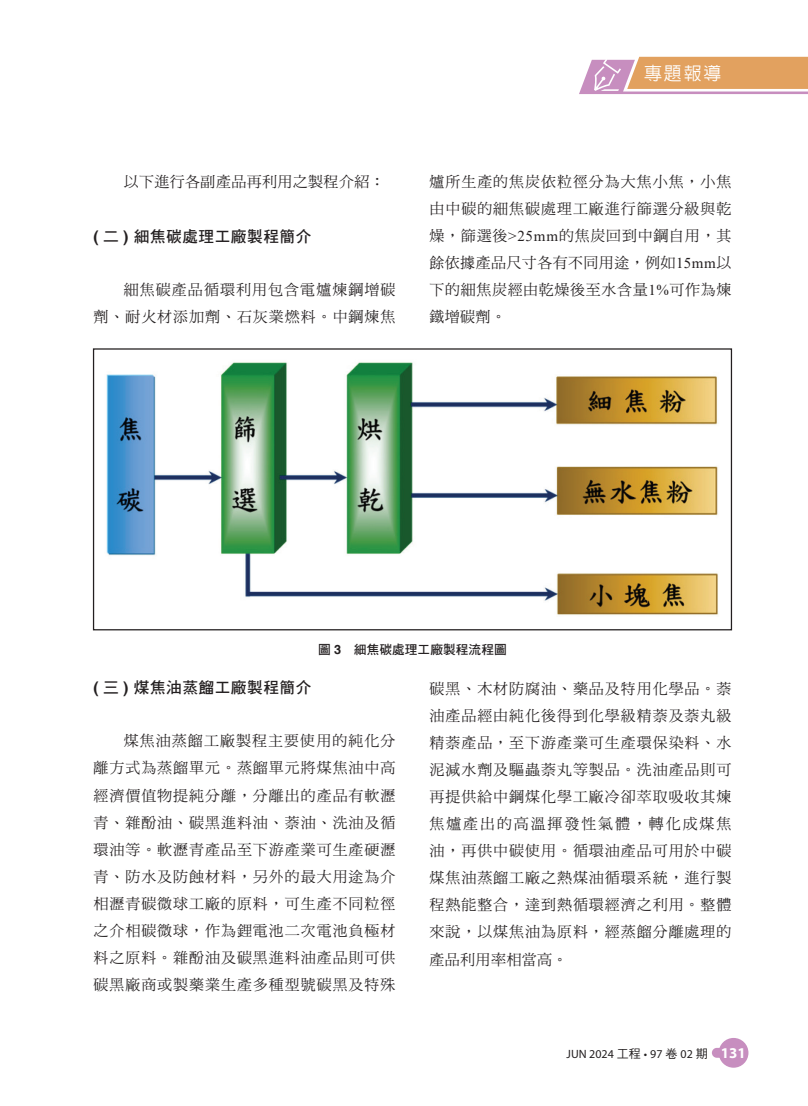
<style>
.page{position:relative;width:808px;height:1106px;background:#fff}
.page>*{position:absolute;margin:0;border:0;box-sizing:border-box;transform-origin:0 0}
.t1{font:500 18px "AR Hei B5";color:#fff}
.t2{font:15.75px "DF Hei Std W7";letter-spacing:.03em;color:#231f20}
.t3{font:15px/27px "DF Ming Std W5";letter-spacing:.06em;color:#231f20;text-align:justify}
.t4{font:15px "DF Ming Std W5";letter-spacing:.025em;color:#231f20}
.t5{font:12.75px "DF Hei Std W7";color:#231f20}
.t6{font:12px "Myriad Pro";color:#231f20}
.s1{font-family:"Helvetica";font-weight:700}
.s2{font-family:"Times New Roman"}
.s3{font-family:"DF Hei Std W5"}
.s4{font-weight:700;font-size:15px;color:#fff}
</style>
<div class="page">
<div style="left:719px;top:1037px;width:29px;height:30px;background:#c78ebf;border-radius:50%"></div>
<div style="left:712px;top:1047px;width:26px;height:10px;background:#c78ebf;border-radius:5px"></div>
<svg style="left:579px;top:57px;width:229px;height:37px;background:#e0a988"></svg>
<img style="left:106px;top:362px;width:612px;height:253px">
<div style="left:93px;top:348px;width:639px;height:282px;border:1px solid #231f20"></div>
<p class="t1" style="left:644px;top:64px;width:79px">專題報導</p>
<p class="t4" style="left:124px;top:174px;width:262px">以下進行各副產品再利用之製程介紹：</p>
<p class="t2" style="left:94px;top:228px;width:219px"><span class="s1">(</span> 二 <span class="s1">)</span> 細焦碳處理工廠製程簡介</p>
<p class="t3" style="left:94px;top:276px;width:303px;text-align:right">細焦碳產品循環利用包含電爐煉鋼增碳<br>劑、耐火材添加劑、石灰業燃料。中鋼煉焦</p>
<p class="t3" style="left:429px;top:168px;width:303px">爐所生產的焦炭依粒徑分為大焦小焦，小焦由中碳的細焦碳處理工廠進行篩選分級與乾燥，篩選後<span class="s2">&gt;25mm</span>的焦炭回到中鋼自用，其餘依據產品尺寸各有不同用途，例如<span class="s2">15mm</span>以下的細焦炭經由乾燥後至水含量<span class="s2">1%</span>可作為煉鐵增碳劑。</p>
<p class="t5" style="left:318px;top:642px;width:190px">圖 <span class="s1">3</span>　細焦碳處理工廠製程流程圖</p>
<p class="t2" style="left:94px;top:679px;width:219px"><span class="s1">(</span> 三 <span class="s1">)</span> 煤焦油蒸餾工廠製程簡介</p>
<p class="t3" style="left:94px;top:727px;width:303px;text-indent:30px">煤焦油蒸餾工廠製程主要使用的純化分離方式為蒸餾單元。蒸餾單元將煤焦油中高經濟價值物提純分離，分離出的產品有軟瀝青、雜酚油、碳黑進料油、萘油、洗油及循環油等。軟瀝青產品至下游產業可生產硬瀝青、防水及防蝕材料，另外的最大用途為介相瀝青碳微球工廠的原料，可生產不同粒徑之介相碳微球，作為鋰電池二次電池負極材料之原料。雜酚油及碳黑進料油產品則可供碳黑廠商或製藥業生產多種型號碳黑及特殊</p>
<p class="t3" style="left:429px;top:674px;width:303px">碳黑、木材防腐油、藥品及特用化學品。萘油產品經由純化後得到化學級精萘及萘丸級精萘產品，至下游產業可生產環保染料、水泥減水劑及驅蟲萘丸等製品。洗油產品則可再提供給中鋼煤化學工廠冷卻萃取吸收其煉焦爐產出的高溫揮發性氣體，轉化成煤焦油，再供中碳使用。循環油產品可用於中碳煤焦油蒸餾工廠之熱煤油循環系統，進行製程熱能整合，達到熱循環經濟之利用。整體來說，以煤焦油為原料，經蒸餾分離處理的</p>
<p class="t4" style="left:429px;top:951px;width:139px">產品利用率相當高。</p>
<p class="t6" style="left:567px;top:1046px;width:181px">JUN 2024 <span class="s3">工程</span> • 97 <span class="s3">卷</span> 02 <span class="s3">期</span> <span class="s4">131</span></p>
</div>
